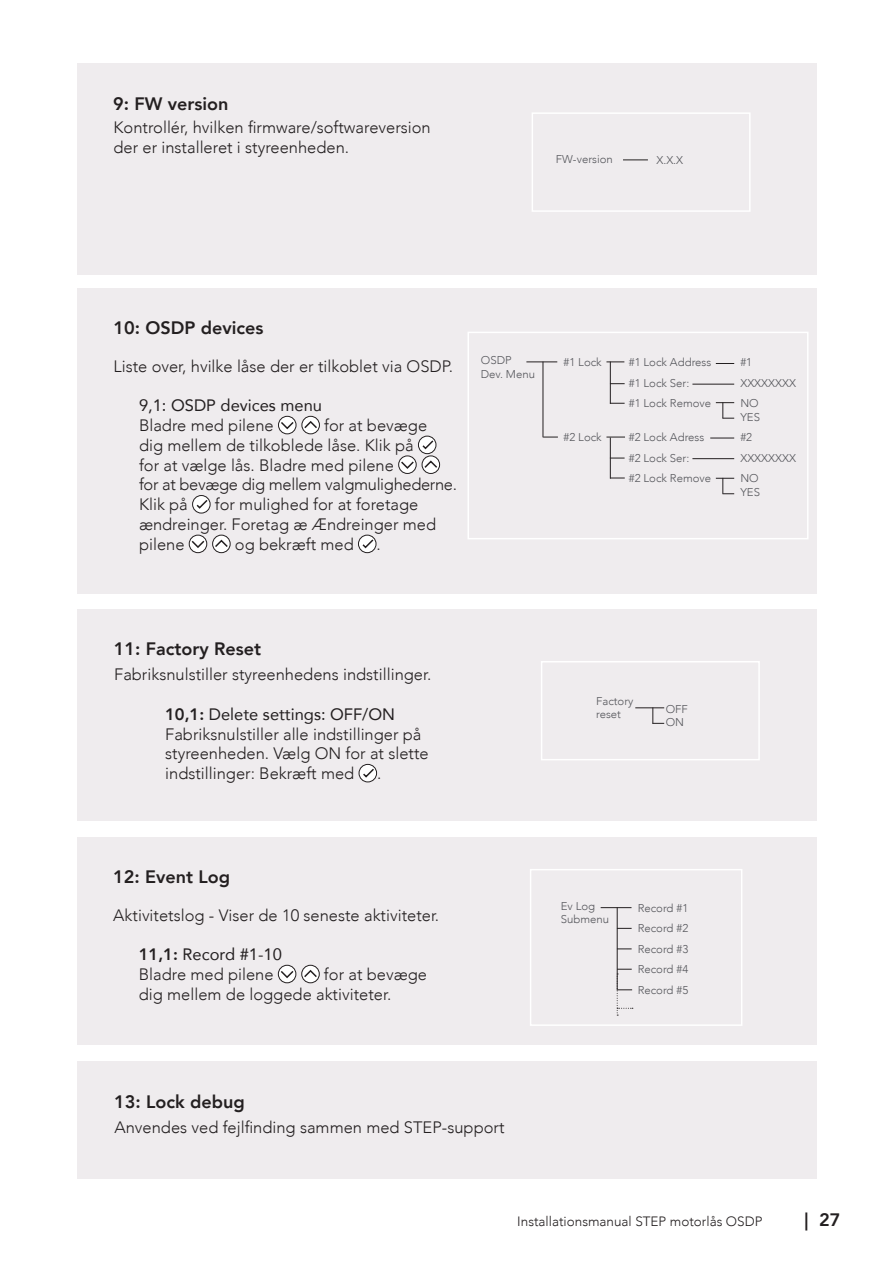
<style>
.page{position:relative;width:893px;height:1263px;background:#fff}
.page>*{position:absolute;margin:0;border:0;box-sizing:border-box;transform-origin:0 0}
.t1{font:800 18px "Avenir LT Com";color:#231f20}
.t2{font:300 16.5px/19.8px "Avenir LT Com";color:#231f20}
.t3{font:16.5px "Avenir LT Com";color:#231f20}
.t4{font:300 13.5px "Avenir LT Com";color:#231f20}
.Tabell_bröd{font:300 11.25px/13.5px "Avenir LT Com";color:#54555a}
.s1{font-weight:800}
</style>
<div class="page">
<div style="left:77px;top:64px;width:739px;height:211px;background:#efecee"></div>
<svg style="left:623px;top:160px;width:25px;height:1px"></svg>
<div style="left:532px;top:112px;width:219px;height:100px;border:2px solid #fff"></div>
<div style="left:77px;top:609px;width:739px;height:211px;background:#efecee"></div>
<svg style="left:359px;top:764px;width:18px;height:18px"></svg>
<div style="left:359px;top:764px;width:18px;height:18px;border:1px solid #231f20;border-radius:50%"></div>
<svg style="left:361px;top:767px;width:15px;height:12px"></svg>
<div style="left:541px;top:661px;width:219px;height:99px;border:2px solid #fff"></div>
<div style="left:77px;top:289px;width:739px;height:305px;background:#efecee"></div>
<svg style="left:278px;top:416px;width:18px;height:18px"></svg>
<div style="left:278px;top:416px;width:18px;height:18px;border:1px solid #231f20;border-radius:50%"></div>
<svg style="left:279px;top:420px;width:16px;height:10px"></svg>
<svg style="left:302px;top:416px;width:17px;height:18px"></svg>
<div style="left:301px;top:416px;width:19px;height:18px;border:1px solid #231f20;border-radius:50%"></div>
<svg style="left:303px;top:420px;width:16px;height:10px"></svg>
<svg style="left:418px;top:436px;width:18px;height:18px"></svg>
<div style="left:418px;top:436px;width:18px;height:18px;border:1px solid #231f20;border-radius:50%"></div>
<svg style="left:421px;top:439px;width:14px;height:11px"></svg>
<svg style="left:399px;top:456px;width:17px;height:17px"></svg>
<div style="left:398px;top:455px;width:19px;height:19px;border:1px solid #231f20;border-radius:50%"></div>
<svg style="left:399px;top:460px;width:16px;height:10px"></svg>
<svg style="left:422px;top:456px;width:18px;height:17px"></svg>
<div style="left:422px;top:455px;width:18px;height:19px;border:1px solid #231f20;border-radius:50%"></div>
<svg style="left:423px;top:459px;width:16px;height:10px"></svg>
<svg style="left:193px;top:495px;width:17px;height:18px"></svg>
<div style="left:192px;top:495px;width:19px;height:18px;border:1px solid #231f20;border-radius:50%"></div>
<svg style="left:195px;top:498px;width:14px;height:12px"></svg>
<svg style="left:189px;top:535px;width:18px;height:18px"></svg>
<div style="left:189px;top:535px;width:18px;height:18px;border:1px solid #231f20;border-radius:50%"></div>
<svg style="left:190px;top:539px;width:16px;height:10px"></svg>
<svg style="left:213px;top:535px;width:17px;height:18px"></svg>
<div style="left:212px;top:535px;width:19px;height:18px;border:1px solid #231f20;border-radius:50%"></div>
<svg style="left:213px;top:539px;width:16px;height:10px"></svg>
<svg style="left:358px;top:535px;width:18px;height:18px"></svg>
<div style="left:358px;top:535px;width:18px;height:18px;border:1px solid #231f20;border-radius:50%"></div>
<svg style="left:361px;top:538px;width:14px;height:11px"></svg>
<div style="left:78px;top:1062px;width:739px;height:117px;background:#efecee"></div>
<div style="left:77px;top:837px;width:739px;height:207px;background:#efecee"></div>
<svg style="left:278px;top:965px;width:18px;height:18px"></svg>
<div style="left:278px;top:965px;width:18px;height:18px;border:1px solid #231f20;border-radius:50%"></div>
<svg style="left:279px;top:969px;width:16px;height:10px"></svg>
<svg style="left:302px;top:965px;width:17px;height:18px"></svg>
<div style="left:301px;top:965px;width:19px;height:18px;border:1px solid #231f20;border-radius:50%"></div>
<svg style="left:303px;top:969px;width:15px;height:10px"></svg>
<div style="left:530px;top:869px;width:212px;height:157px;border:2px solid #fff"></div>
<svg style="left:618px;top:948px;width:14px;height:1px"></svg>
<svg style="left:618px;top:928px;width:14px;height:1px"></svg>
<hr style="left:617px;top:907px;width:1px;height:83px;background:#231f20">
<hr style="left:601px;top:907px;width:30px;height:1px;background:#231f20">
<svg style="left:617px;top:969px;width:16px;height:47px"></svg>
<svg style="left:635px;top:707px;width:29px;height:17px"></svg>
<div style="left:467px;top:332px;width:341px;height:207px;border:2px solid #fff"></div>
<svg style="left:543px;top:437px;width:15px;height:1px"></svg>
<hr style="left:543px;top:362px;width:1px;height:75px;background:#231f20">
<hr style="left:526px;top:361px;width:31px;height:1px;background:#231f20">
<svg style="left:716px;top:363px;width:18px;height:1px"></svg>
<svg style="left:716px;top:402px;width:18px;height:17px"></svg>
<hr style="left:692px;top:384px;width:42px;height:1px;background:#231f20">
<svg style="left:710px;top:438px;width:24px;height:1px"></svg>
<svg style="left:716px;top:478px;width:18px;height:16px"></svg>
<hr style="left:692px;top:458px;width:42px;height:1px;background:#231f20">
<svg style="left:611px;top:383px;width:14px;height:1px"></svg>
<svg style="left:611px;top:403px;width:14px;height:1px"></svg>
<svg style="left:606px;top:437px;width:19px;height:1px"></svg>
<svg style="left:611px;top:458px;width:14px;height:1px"></svg>
<svg style="left:606px;top:361px;width:18px;height:1px"></svg>
<svg style="left:611px;top:478px;width:14px;height:1px"></svg>
<hr style="left:610px;top:362px;width:1px;height:42px;background:#231f20">
<hr style="left:610px;top:437px;width:1px;height:42px;background:#231f20">
<p class="t1" style="left:113px;top:93px;width:117px">9: FW version</p>
<p class="t2" style="left:113px;top:117px;width:319px">Kontrollér, hvilken firmware/softwareversion der er installeret i styreenheden.</p>
<p class="Tabell_bröd" style="left:556px;top:153px;width:58px">FW-version</p>
<p class="Tabell_bröd" style="left:656px;top:153px;width:28px">X.X.X</p>
<p class="t1" style="left:113px;top:317px;width:151px">10: OSDP devices</p>
<p class="t2" style="left:113px;top:356px;width:341px">Liste over, hvilke låse der er tilkoblet via OSDP.</p>
<p class="t3" style="left:139px;top:395px;width:185px">9,1: OSDP devices menu</p>
<p class="t2" style="left:139px;top:415px;width:136px">Bladre med pilene</p>
<p class="t2" style="left:139px;top:415px;width:320px;text-indent:185px">for at bevæge<br>dig mellem de tilkoblede låse. Klik på<br>for at vælge lås. Bladre med pilene<br>for at bevæge dig mellem valgmulighederne.<br>Klik på</p>
<p class="t2" style="left:139px;top:495px;width:299px;text-indent:76px">for mulighed for at foretage ændreinger. Foretag æ Ændreinger med pilene</p>
<p class="t2" style="left:235px;top:534px;width:120px">og bekræft med</p>
<p class="t2" style="left:376px;top:534px;width:6px">.</p>
<p class="Tabell_bröd" style="left:481px;top:353px;width:56px">OSDP<br>Dev. Menu</p>
<p class="Tabell_bröd" style="left:563px;top:355px;width:40px">#1 Lock</p>
<p class="Tabell_bröd" style="left:629px;top:355px;width:84px">#1 Lock Address</p>
<p class="Tabell_bröd" style="left:740px;top:355px;width:13px">#1</p>
<p class="Tabell_bröd" style="left:629px;top:376px;width:62px">#1 Lock Ser:</p>
<p class="Tabell_bröd" style="left:740px;top:376px;width:57px">XXXXXXXX</p>
<p class="Tabell_bröd" style="left:629px;top:396px;width:84px">#1 Lock Remove</p>
<p class="Tabell_bröd" style="left:740px;top:396px;width:20px">NO</p>
<p class="Tabell_bröd" style="left:740px;top:410px;width:21px">YES</p>
<p class="Tabell_bröd" style="left:563px;top:430px;width:40px">#2 Lock</p>
<p class="Tabell_bröd" style="left:629px;top:430px;width:77px">#2 Lock Adress</p>
<p class="Tabell_bröd" style="left:740px;top:430px;width:13px">#2</p>
<p class="Tabell_bröd" style="left:629px;top:451px;width:62px">#2 Lock Ser:</p>
<p class="Tabell_bröd" style="left:740px;top:451px;width:57px">XXXXXXXX</p>
<p class="Tabell_bröd" style="left:629px;top:472px;width:84px">#2 Lock Remove</p>
<p class="Tabell_bröd" style="left:740px;top:472px;width:20px">NO</p>
<p class="Tabell_bröd" style="left:740px;top:485px;width:21px">YES</p>
<p class="t1" style="left:114px;top:638px;width:149px">11: Factory Reset</p>
<p class="t2" style="left:114px;top:665px;width:319px">Fabriksnulstiller styreenhedens indstillinger.</p>
<p class="t3" style="left:165px;top:704px;width:231px"><span class="s1">10,1:</span> Delete settings: OFF/ON</p>
<p class="t2" style="left:165px;top:724px;width:265px">Fabriksnulstiller alle indstillinger på styreenheden. Vælg ON for at slette indstillinger: Bekræft med</p>
<p class="t2" style="left:377px;top:764px;width:6px">.</p>
<p class="t1" style="left:113px;top:866px;width:118px">12: Event Log</p>
<p class="t2" style="left:113px;top:905px;width:327px">Aktivitetslog - Viser de 10 seneste aktiviteter.</p>
<p class="t3" style="left:139px;top:944px;width:145px"><span class="s1">11,1:</span> Record #1-10</p>
<p class="t2" style="left:139px;top:964px;width:136px">Bladre med pilene</p>
<p class="t2" style="left:139px;top:964px;width:290px;text-indent:185px">for at bevæge dig mellem de loggede aktiviteter.</p>
<p class="Tabell_bröd" style="left:596px;top:694px;width:39px">Factory reset</p>
<p class="Tabell_bröd" style="left:666px;top:702px;width:24px">OFF</p>
<p class="Tabell_bröd" style="left:666px;top:715px;width:20px">ON</p>
<p class="Tabell_bröd" style="left:561px;top:899px;width:50px">Ev Log<br>Submenu</p>
<p class="Tabell_bröd" style="left:638px;top:901px;width:52px">Record #1</p>
<p class="Tabell_bröd" style="left:638px;top:922px;width:52px">Record #2</p>
<p class="Tabell_bröd" style="left:638px;top:942px;width:52px">Record #3</p>
<p class="Tabell_bröd" style="left:638px;top:963px;width:52px">Record #4</p>
<p class="Tabell_bröd" style="left:638px;top:983px;width:52px">Record #5</p>
<p class="t1" style="left:114px;top:1091px;width:132px">13: Lock debug</p>
<p class="t2" style="left:114px;top:1117px;width:392px">Anvendes ved fejlfinding sammen med STEP-support</p>
<p class="t4" style="left:517px;top:1213px;width:247px">Installationsmanual STEP motorlås OSDP</p>
<p class="t1" style="left:805px;top:1208px;width:37px">| 27</p>
</div>
